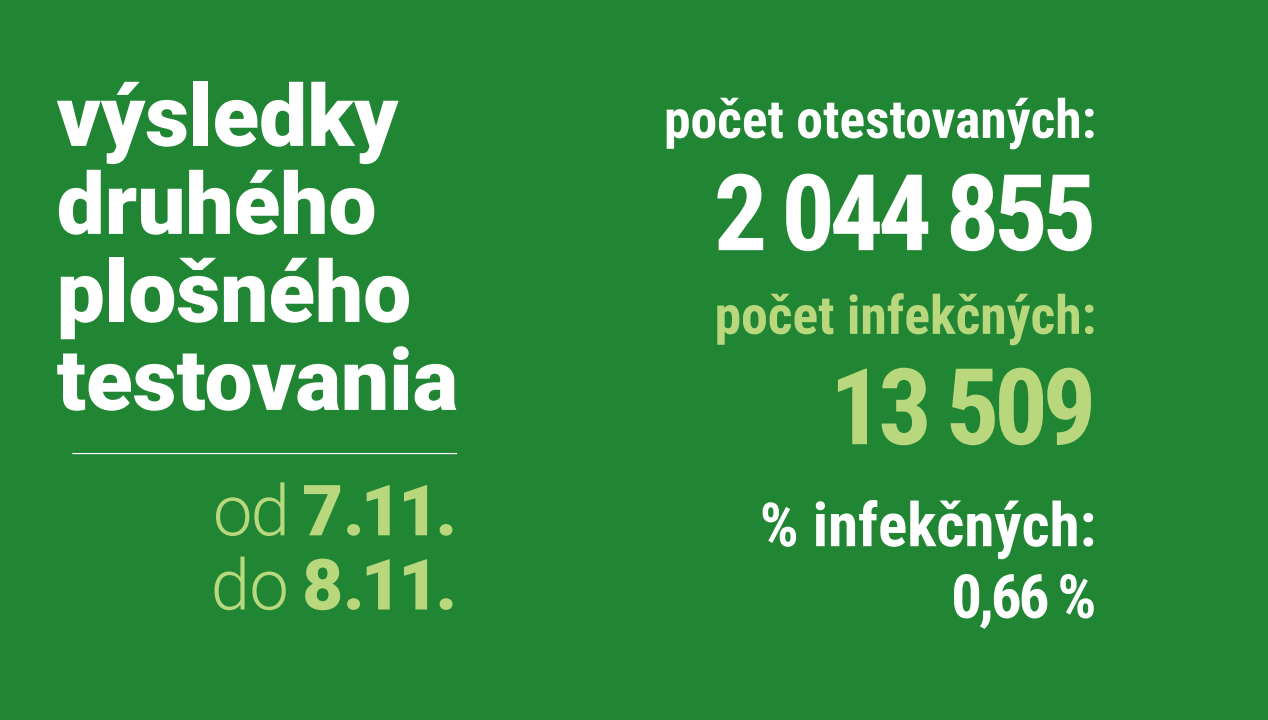
<style>
.page{position:relative;width:1268px;height:720px;background:#fff}
.page>*{position:absolute;margin:0;border:0;box-sizing:border-box;transform-origin:0 0}
.t1{font:700 106.16px "Roboto Condensed";letter-spacing:-.05em;color:#fff}
.t2{font:700 106.16px "Roboto Condensed";color:#b9d87e}
.t3{font:900 85.48px/88px "Roboto";color:#fff}
.t4{font:900 70.56px "Roboto";color:#b9d87e}
.t5{font:700 60.92px "Roboto Condensed";color:#fff}
.t6{font:700 53.56px "Roboto Condensed";color:#fff}
.t7{font:700 53.56px "Roboto Condensed";color:#b9d87e}
.s1{font-weight:300}
</style>
<div class="page">
<div style="left:0;top:0;width:1267px;height:720px;background:#218634"></div>
<hr style="left:72px;top:453px;width:385px;height:1px;background:#fff">
<p class="t3" style="left:57px;top:68px;width:343px">výsledky</p>
<p class="t3" style="left:57px;top:156px;width:321px">druhého</p>
<p class="t3" style="left:57px;top:244px;width:403px">plošného testovania</p>
<p class="t4" style="left:213px;top:461px;width:245px"><span class="s1">od</span> 7.11.</p>
<p class="t4" style="left:211px;top:535px;width:248px"><span class="s1">do</span> 8.11.</p>
<p class="t6" style="left:664px;top:81px;width:434px">počet otestovaných:</p>
<p class="t1" style="left:713px;top:138px;width:384px">2 044 855</p>
<p class="t7" style="left:714px;top:277px;width:383px">počet infekčných:</p>
<p class="t2" style="left:829px;top:332px;width:268px">13 509</p>
<p class="t5" style="left:759px;top:482px;width:338px">% infekčných:</p>
<p class="t5" style="left:951px;top:554px;width:147px">0,66 %</p>
</div>
